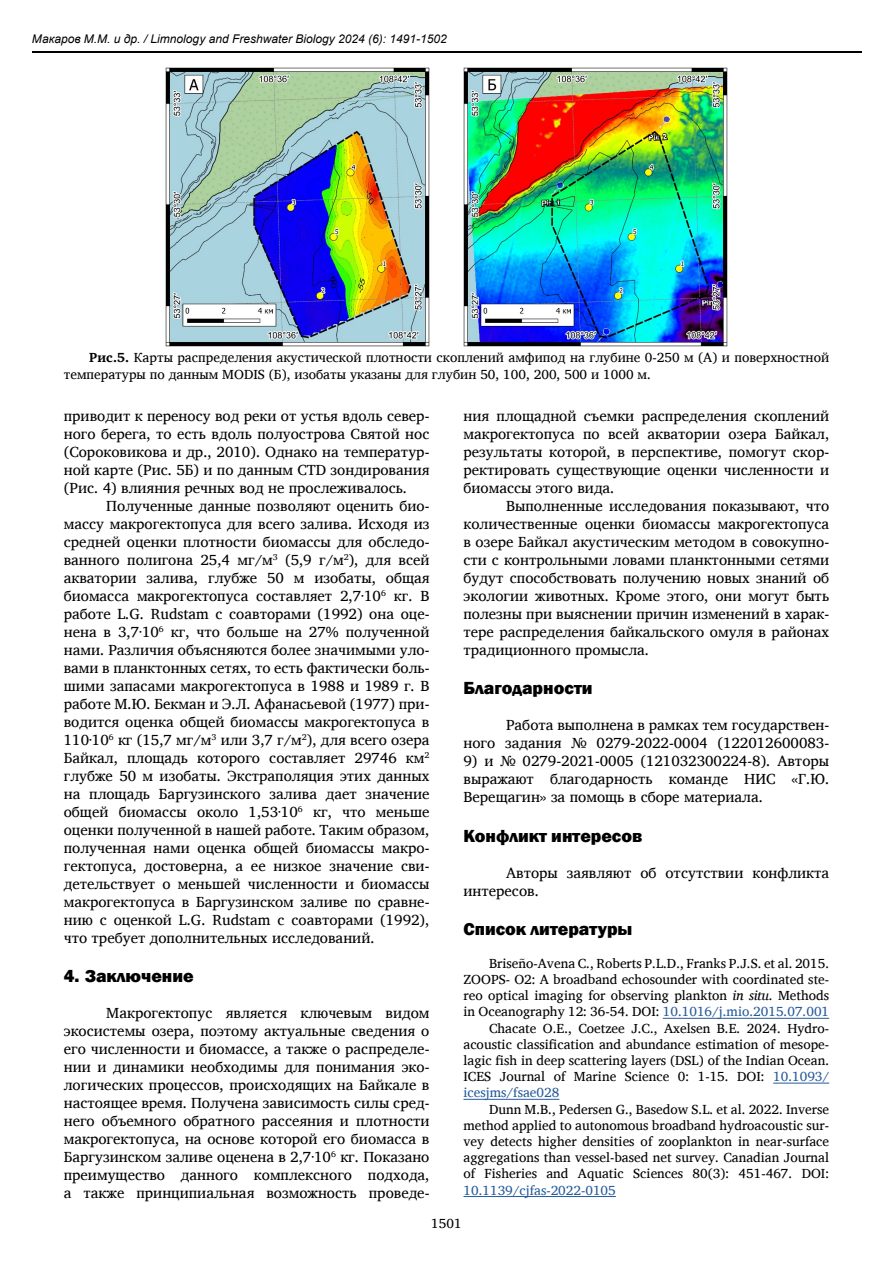
<style>
.page{position:relative;width:893px;height:1263px;background:#fff}
.page>*{position:absolute;margin:0;border:0;box-sizing:border-box;transform-origin:0 0}
.t1{font:800 18px "Franklin Gothic";color:#000}
.t2{font:15px/18px "Charis SIL";color:#000;text-align:justify}
.t3{font:13.5px/16.2px "Charis SIL";color:#000;text-align:justify}
.t4{font:13.5px "Charis SIL";color:#275b9b}
.t5{font:italic 12px "Arial";color:#000}
.s1{font-weight:700}
.s2{font-style:italic}
.s3{color:#275b9b}
</style>
<div class="page">
<hr style="left:32px;top:51px;width:829px;height:2px;background:#000">
<hr style="left:663px;top:1018px;width:166px;height:1px;background:#275b9b">
<hr style="left:773px;top:1083px;width:56px;height:1px;background:#275b9b">
<hr style="left:463px;top:1099px;width:96px;height:1px;background:#275b9b">
<hr style="left:463px;top:1196px;width:153px;height:1px;background:#275b9b">
<img style="left:166px;top:68px;width:263px;height:278px">
<img style="left:463px;top:68px;width:264px;height:278px">
<p class="t5" style="left:32px;top:31px;width:416px">Макаров М.М. и др. / Limnology and Freshwater Biology 2024 (6): 1491-1502</p>
<p class="t3" style="left:64px;top:349px;width:767px;text-indent:26px"><span class="s1">Рис.5.</span> Карты распределения акустической плотности скоплений амфипод на глубине 0-250 м (А) и поверхностной температуры по данным MODIS (Б), изобаты указаны для глубин 50, 100, 200, 500 и 1000 м.</p>
<p class="t2" style="left:64px;top:406px;width:367px">приводит к переносу вод реки от устья вдоль север&shy;ного берега, то есть вдоль полуострова Святой нос (Сороковикова и др., 2010). Однако на температур&shy;ной карте (Рис. 5Б) и по данным CTD зондирования (Рис. 4) влияния речных вод не прослеживалось.</p>
<p class="t2" style="left:64px;top:496px;width:367px;text-indent:43px">Полученные данные позволяют оценить био&shy;массу макрогектопуса для всего залива. Исходя из средней оценки плотности биомассы для обследо&shy;ванного полигона 25,4 мг/м<sup>3</sup> (5,9 г/м<sup>2</sup>), для всей акватории залива, глубже 50 м изобаты, общая биомасса макрогектопуса составляет 2,7·10<sup>6</sup> кг. В работе L.G. Rudstam с соавторами (1992) она оце&shy;нена в 3,7·10<sup>6</sup> кг, что больше на 27% полученной нами. Различия объясняются более значимыми уло&shy;вами в планктонных сетях, то есть фактически боль&shy;шими запасами макрогектопуса в 1988 и 1989 г. В работе М.Ю. Бекман и Э.Л. Афанасьевой (1977) при&shy;водится оценка общей биомассы макрогектопуса в 110·10<sup>6</sup> кг (15,7 мг/м<sup>3</sup> или 3,7 г/м<sup>2</sup>), для всего озера Байкал, площадь которого составляет 29746 км<sup>2 </sup>глубже 50 м изобаты. Экстраполяция этих данных на площадь Баргузинского залива дает значение общей биомассы около 1,53·10<sup>6</sup> кг, что меньше оценки полученной в нашей работе. Таким образом, полученная нами оценка общей биомассы макро&shy;гектопуса, достоверна, а ее низкое значение сви&shy;детельствует о меньшей численности и биомассы макрогектопуса в Баргузинском заливе по сравне&shy;нию с оценкой L.G. Rudstam с соавторами (1992), что требует дополнительных исследований.</p>
<p class="t1" style="left:64px;top:964px;width:131px">4. Заключение</p>
<p class="t2" style="left:64px;top:1004px;width:367px;text-indent:43px">Макрогектопус является ключевым видом экосистемы озера, поэтому актуальные сведения о его численности и биомассе, а также о распределе&shy;нии и динамики необходимы для понимания эко&shy;логических процессов, происходящих на Байкале в настоящее время. Получена зависимость силы сред&shy;него объемного обратного рассеяния и плотности макрогектопуса, на основе которой его биомасса в Баргузинском заливе оценена в 2,7·10<sup>6</sup> кг. Показано преимущество данного комплексного подхода, а также принципиальная возможность проведе-</p>
<p class="t2" style="left:463px;top:406px;width:367px">ния площадной съемки распределения скоплений макрогектопуса по всей акватории озера Байкал, результаты которой, в перспективе, помогут скор&shy;ректировать существующие оценки численности и биомассы этого вида.</p>
<p class="t2" style="left:463px;top:496px;width:367px;text-indent:43px">Выполненные исследования показывают, что количественные оценки биомассы макрогектопуса в озере Байкал акустическим методом в совокупно&shy;сти с контрольными ловами планктонными сетями будут способствовать получению новых знаний об экологии животных. Кроме этого, они могут быть полезны при выяснении причин изменений в харак&shy;тере распределения байкальского омуля в районах традиционного промысла.</p>
<p class="t1" style="left:463px;top:676px;width:131px">Благодарности</p>
<p class="t2" style="left:463px;top:716px;width:367px;text-align:right">Работа выполнена в рамках тем государствен-<br>ного задания № 0279-2022-0004 (122012600083-</p>
<p class="t2" style="left:463px;top:752px;width:367px">9) и № 0279-2021-0005 (121032300224-8). Авторы выражают благодарность команде НИС «Г.Ю.<br>Верещагин» за помощь в сборе материала.</p>
<p class="t1" style="left:463px;top:824px;width:180px">Конфликт интересов</p>
<p class="t2" style="left:463px;top:863px;width:367px;text-indent:43px">Авторы заявляют об отсутствии конфликта интересов.</p>
<p class="t1" style="left:463px;top:918px;width:171px">Список литературы</p>
<p class="t3" style="left:489px;top:955px;width:342px">Briseño-Avena C., Roberts P.L.D., Franks P.J.S. et al. 2015.</p>
<p class="t3" style="left:463px;top:971px;width:367px">ZOOPS- O2: A broadband echosounder with coordinated ste-</p>
<p class="t3" style="left:463px;top:987px;width:367px">reo optical imaging for observing plankton <span class="s2">in situ</span>. Methods</p>
<p class="t3" style="left:463px;top:1004px;width:367px">in Oceanography 12: 36-54. DOI: <span class="s3">10.1016/j.mio.2015.07.001</span></p>
<p class="t3" style="left:489px;top:1020px;width:342px">Chacate O.E., Coetzee J.C., Axelsen B.E. 2024. Hydro-</p>
<p class="t3" style="left:463px;top:1036px;width:367px">acoustic classification and abundance estimation of mesope-</p>
<p class="t3" style="left:463px;top:1052px;width:367px">lagic fish in deep scattering layers (DSL) of the Indian Ocean.</p>
<p class="t3" style="left:463px;top:1068px;width:367px">ICES Journal of Marine Science 0: 1-15. DOI: <span class="s3">10.1093/</span></p>
<p class="t4" style="left:463px;top:1085px;width:97px">icesjms/fsae028</p>
<p class="t3" style="left:463px;top:1101px;width:367px;text-indent:26px">Dunn M.B., Pedersen G., Basedow S.L. et al. 2022. Inverse method applied to autonomous broadband hydroacoustic sur&shy;vey detects higher densities of zooplankton in near-surface aggregations than vessel-based net survey. Canadian Journal of Fisheries and Aquatic Sciences 80(3): 451-467. DOI:</p>
<p class="t4" style="left:463px;top:1182px;width:154px">10.1139/cjfas-2022-0105</p>
<p class="t3" style="left:431px;top:1215px;width:32px">1501</p>
</div>
